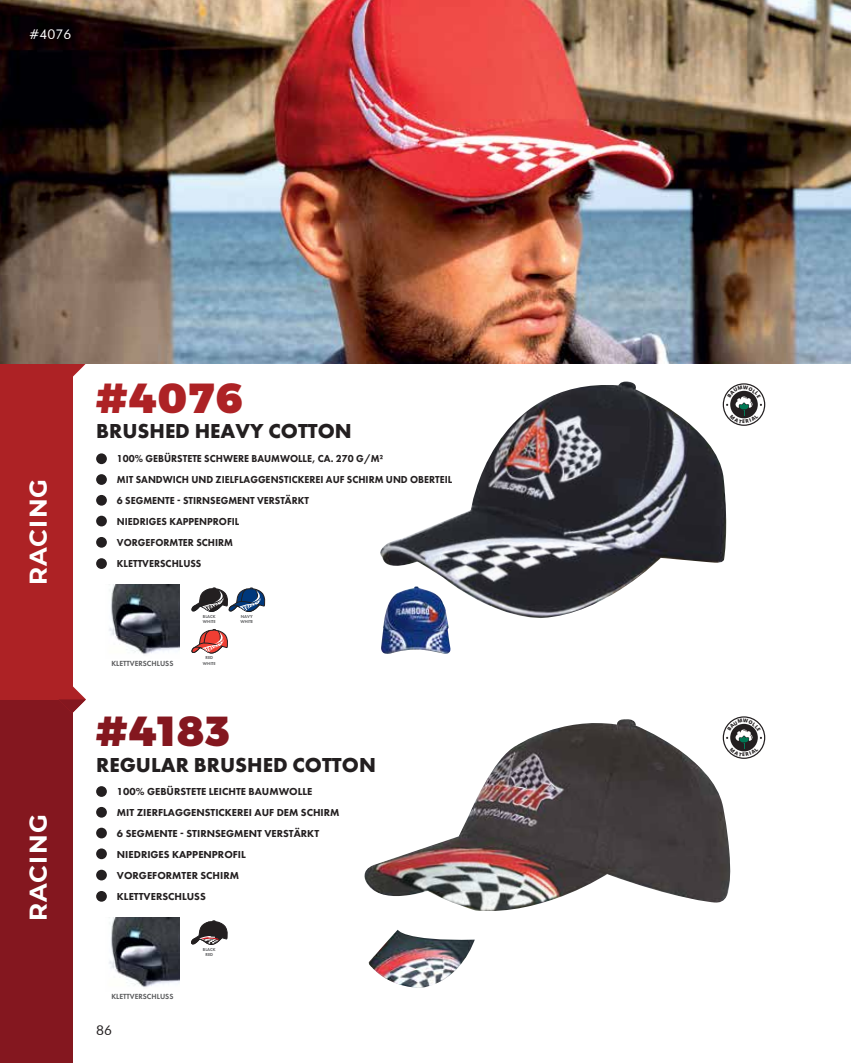
<style>
.page{position:relative;width:851px;height:1063px;background:#fff}
.page>*{position:absolute;margin:0;border:0;box-sizing:border-box;transform-origin:0 0}
.t1{font:900 42px "Montserrat";color:#ad2225}
.t2{font:900 42px "Montserrat";color:#84171f}
.t3{font:700 24.3px "Montserrat";letter-spacing:.05em;color:#fff}
.t4{font:700 21px "Futura PT";color:#231f20}
.t5{font:13.5px "Futura BT";color:#fff}
.t6{font:13.5px "Futura BT";color:#231f20}
.t7{font:800 10.5px/21px "Futura PT";color:#231f20;scale:.95 1}
.t8{font:800 10.5px/21px "Futura PT";color:#231f20}
.t9{font:600 7.65px "Futura PT";color:#58595b}
.t10{font:600 4.5px/5.4px "Futura PT";color:#58595b}
</style>
<div class="page">
<div style="left:0;top:699px;width:72px;height:364px;background:#84171f"></div>
<div style="left:0;top:364px;width:72px;height:335px;background:#ad2225"></div>
<div style="left:96px;top:453px;width:11px;height:11px;background:#231f20;border-radius:50%"></div>
<div style="left:96px;top:474px;width:11px;height:11px;background:#231f20;border-radius:50%"></div>
<div style="left:96px;top:495px;width:11px;height:11px;background:#231f20;border-radius:50%"></div>
<div style="left:96px;top:516px;width:11px;height:10px;background:#231f20;border-radius:50%"></div>
<div style="left:96px;top:537px;width:11px;height:11px;background:#231f20;border-radius:50%"></div>
<div style="left:96px;top:558px;width:11px;height:11px;background:#231f20;border-radius:50%"></div>
<div style="left:96px;top:786px;width:11px;height:11px;background:#231f20;border-radius:5px"></div>
<div style="left:96px;top:807px;width:11px;height:11px;background:#231f20;border-radius:5px"></div>
<div style="left:96px;top:828px;width:11px;height:10px;background:#231f20;border-radius:50%"></div>
<div style="left:96px;top:848px;width:11px;height:11px;background:#231f20;border-radius:50%"></div>
<div style="left:96px;top:870px;width:11px;height:10px;background:#231f20;border-radius:5px"></div>
<div style="left:96px;top:891px;width:11px;height:11px;background:#231f20;border-radius:5px"></div>
<svg style="left:72px;top:364px;width:14px;height:13px"></svg>
<svg style="left:58px;top:686px;width:28px;height:27px"></svg>
<img style="left:381px;top:621px;width:70px;height:33px">
<img style="left:368px;top:930px;width:106px;height:58px">
<img style="left:380px;top:381px;width:347px;height:240px">
<img style="left:364px;top:719px;width:367px;height:192px">
<svg style="left:191px;top:587px;width:75px;height:25px"></svg>
<svg style="left:191px;top:629px;width:37px;height:25px"></svg>
<svg style="left:191px;top:920px;width:36px;height:25px"></svg>
<img style="left:109px;top:584px;width:71px;height:70px">
<img style="left:109px;top:917px;width:71px;height:70px">
<img style="left:0;top:0;width:850px;height:364px">
<svg style="left:722px;top:383px;width:43px;height:43px"></svg>
<svg style="left:722px;top:716px;width:43px;height:43px"></svg>
<p class="t5" style="left:29px;top:26px;width:44px">#4076</p>
<h2 class="t3" style="left:22px;top:585px;width:108px;rotate:-90deg">RACING</h2>
<h2 class="t3" style="left:22px;top:921px;width:108px;rotate:-90deg">RACING</h2>
<h1 class="t1" style="left:96px;top:372px;width:148px">#4076</h1>
<h3 class="t4" style="left:96px;top:417px;width:257px">BRUSHED HEAVY COTTON</h3>
<p class="t7" style="left:117px;top:448px;width:354px">100% GEBÜRSTETE SCHWERE BAUMWOLLE, CA. 270 G/M²<br>MIT SANDWICH UND ZIELFLAGGENSTICKEREI AUF SCHIRM UND OBERTEIL 6 SEGMENTE STIRNSEGMENT VERSTÄRKT<br>NIEDRIGES KAPPENPROFIL<br>VORGEFORMTER SCHIRM<br>KLETTVERSCHLUSS</p>
<p class="t9" style="left:111px;top:658px;width:63px">KLETTVERSCHLUSS</p>
<p class="t10" style="left:203px;top:614px;width:14px">BLACK<br>WHITE</p>
<p class="t10" style="left:203px;top:655px;width:14px;text-align:center">RED<br>WHITE</p>
<p class="t10" style="left:240px;top:614px;width:14px">NAVY<br>WHITE</p>
<h1 class="t2" style="left:96px;top:705px;width:135px">#4183</h1>
<h3 class="t4" style="left:96px;top:751px;width:281px">REGULAR BRUSHED COTTON</h3>
<p class="t8" style="left:117px;top:781px;width:224px">100% GEBÜRSTETE LEICHTE BAUMWOLLE<br>MIT ZIERFLAGGENSTICKEREI AUF DEM SCHIRM<br>6 SEGMENTE STIRNSEGMENT VERSTÄRKT<br>NIEDRIGES KAPPENPROFIL<br>VORGEFORMTER SCHIRM<br>KLETTVERSCHLUSS</p>
<p class="t9" style="left:111px;top:991px;width:63px">KLETTVERSCHLUSS</p>
<p class="t6" style="left:96px;top:1022px;width:17px">86</p>
<p class="t10" style="left:203px;top:947px;width:14px;text-align:center">BLACK<br>RED</p>
</div>
